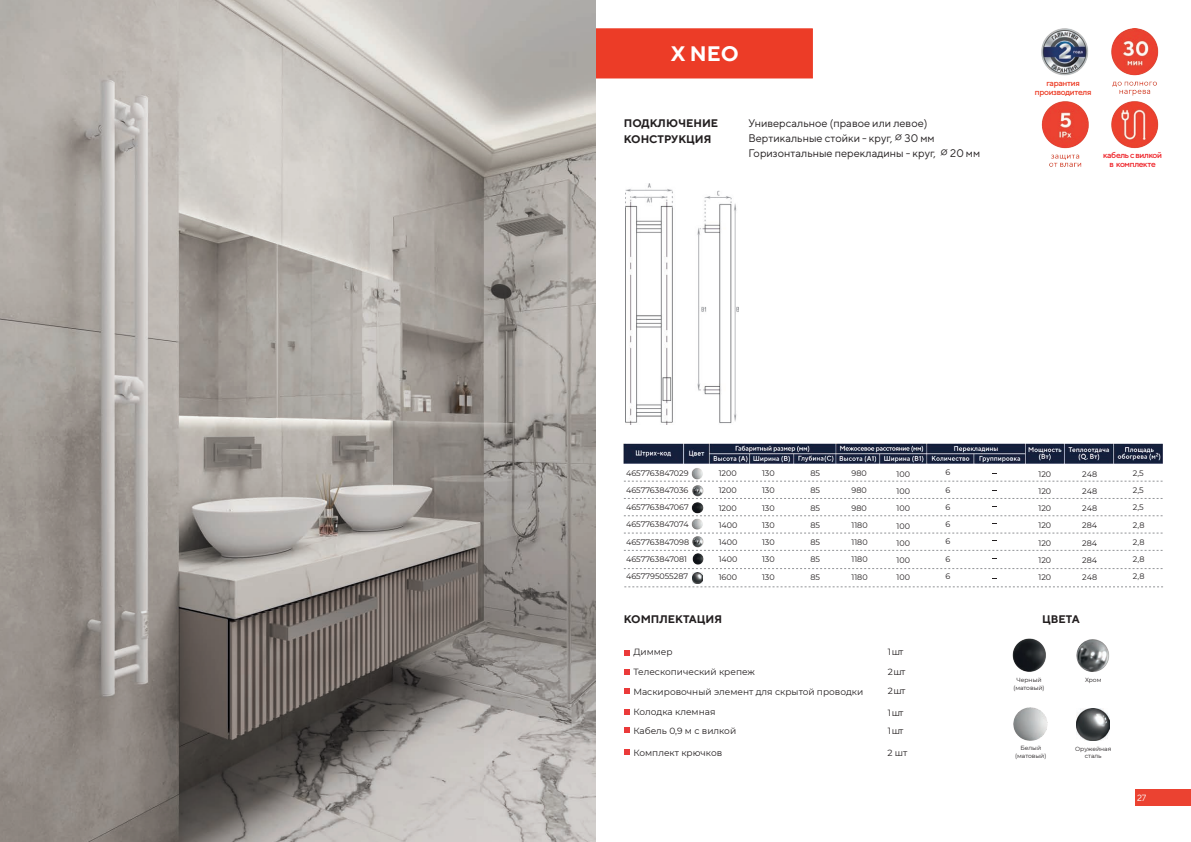
<style>
.page{position:relative;width:1191px;height:842px;background:#fff}
.page>*{position:absolute;margin:0;border:0;box-sizing:border-box;transform-origin:0 0}
.t1{font:700 21px "TT Norms";color:#fff}
.t2{font:11px/15px "TT Norms";color:#231f20}
.t3{font:700 11px/16px "TT Norms";color:#231f20}
.t4{font:9px/18.3px "Montserrat";color:#231f20}
.t5{font:9px "TT Norms";color:#fff}
.t6{font:500 8.5px/9px "TT Norms";letter-spacing:-.04em;color:#ee1d23;text-align:center}
.t7{font:500 8.5px/9px "TT Norms";letter-spacing:-.04em;color:#ec3b24;text-align:center}
.t8{font:8px/17.2px "Montserrat";color:#231f20;text-align:justify}
.t9{font:6px/7.2px "Montserrat";color:#231f20;text-align:center}
.s1{font-family:"Montserrat";font-size:14px}
</style>
<div class="page">
<div style="left:1134px;top:790px;width:57px;height:16px;background:#eb4231"></div>
<div style="left:595px;top:28px;width:218px;height:50px;background:#ec3c27;border:1px solid #ec3c27"></div>
<img style="left:1041px;top:28px;width:118px;height:139px">
<svg style="left:624px;top:498px;width:538px;height:1px"></svg>
<img style="left:626px;top:184px;width:112px;height:240px">
<svg style="left:624px;top:650px;width:5px;height:5px"></svg>
<svg style="left:624px;top:669px;width:5px;height:6px"></svg>
<svg style="left:624px;top:689px;width:5px;height:5px"></svg>
<svg style="left:624px;top:709px;width:5px;height:5px"></svg>
<svg style="left:624px;top:727px;width:5px;height:5px"></svg>
<svg style="left:624px;top:750px;width:5px;height:5px"></svg>
<img style="left:692px;top:485px;width:12px;height:12px">
<img style="left:689px;top:536px;width:16px;height:14px">
<img style="left:691px;top:502px;width:12px;height:12px">
<img style="left:623px;top:443px;width:539px;height:20px">
<img style="left:1012px;top:638px;width:34px;height:34px">
<img style="left:1076px;top:639px;width:33px;height:33px">
<img style="left:1013px;top:707px;width:35px;height:34px">
<svg style="left:624px;top:468px;width:538px;height:14px"></svg>
<svg style="left:624px;top:515px;width:538px;height:19px"></svg>
<img style="left:0;top:0;width:595px;height:842px">
<div style="left:1097px;top:149px;width:70px;height:29px;background:#fff"></div>
<svg style="left:624px;top:550px;width:539px;height:38px"></svg>
<img style="left:1076px;top:708px;width:33px;height:33px">
<div style="left:1028px;top:78px;width:69px;height:19px;background:#fff"></div>
<h1 class="t1" style="left:671px;top:40px;width:69px">X NEO</h1>
<h2 class="t3" style="left:624px;top:115px;width:96px">ПОДКЛЮЧЕНИЕ<br>КОНСТРУКЦИЯ</h2>
<h2 class="t2" style="left:748px;top:116px;width:233px">Универсальное (правое или левое)<br>Вертикальные стойки - круг, <span class="s1">∅</span> 30 мм<br>Горизонтальные перекладины - круг, <span class="s1">∅</span> 20 мм</h2>
<p class="t7" style="left:1034px;top:78px;width:58px">гарантия производителя</p>
<p class="t6" style="left:1103px;top:150px;width:61px">кабель с вилкой в комплекте</p>
<p class="t8" style="left:945px;top:464px;width:6px">6<br>6<br>6<br>6<br>6<br>6<br>6</p>
<p class="t8" style="left:626px;top:464px;width:65px;text-align:left">4657763847029<br>4657763847036<br>4657763847067<br>4657763847074<br>4657763847098<br>4657763847081<br>4657795055287</p>
<p class="t8" style="left:718px;top:464px;width:20px">1200<br>1200<br>1200<br>1400<br>1400<br>1400<br>1600</p>
<p class="t8" style="left:851px;top:464px;width:18px">980<br>980<br>980<br>1180<br>1180<br>1180<br>1180</p>
<p class="t8" style="left:762px;top:464px;width:14px">130<br>130<br>130<br>130<br>130<br>130<br>130</p>
<p class="t8" style="left:810px;top:464px;width:11px">85<br>85<br>85<br>85<br>85<br>85<br>85</p>
<p class="t8" style="left:896px;top:465px;width:15px">100<br>100<br>100<br>100<br>100<br>100<br>100</p>
<p class="t8" style="left:1038px;top:465px;width:14px">120<br>120<br>120<br>120<br>120<br>120<br>120</p>
<p class="t8" style="left:1082px;top:465px;width:16px">248<br>248<br>248<br>284<br>284<br>284<br>248</p>
<p class="t8" style="left:1133px;top:464px;width:13px">2,5<br>2,5<br>2,5<br>2,8<br>2,8<br>2,8<br>2,8</p>
<h2 class="t3" style="left:624px;top:611px;width:100px">КОМПЛЕКТАЦИЯ</h2>
<h2 class="t3" style="left:1042px;top:611px;width:39px">ЦВЕТА</h2>
<p class="t4" style="left:633px;top:642px;width:41px">Диммер</p>
<p class="t4" style="left:888px;top:642px;width:17px">1 шт</p>
<p class="t4" style="left:633px;top:662px;width:123px">Телескопический крепеж</p>
<p class="t4" style="left:888px;top:662px;width:19px">2 шт</p>
<p class="t4" style="left:633px;top:682px;width:231px">Маскировочный элемент для скрытой проводки</p>
<p class="t4" style="left:633px;top:702px;width:104px;line-height:19px">Колодка клемная<br>Кабель 0,9 м с вилкой</p>
<p class="t4" style="left:633px;top:743px;width:90px">Комплект крючков</p>
<p class="t4" style="left:887px;top:743px;width:22px">2 шт</p>
<p class="t4" style="left:888px;top:681px;width:19px">2 шт</p>
<p class="t4" style="left:888px;top:703px;width:17px">1 шт<br>1 шт</p>
<p class="t9" style="left:1013px;top:676px;width:33px">Черный (матовый)</p>
<p class="t9" style="left:1085px;top:676px;width:18px">Хром</p>
<p class="t9" style="left:1015px;top:744px;width:33px">Белый (матовый)</p>
<p class="t9" style="left:1075px;top:745px;width:38px">Оружейная сталь</p>
<p class="t5" style="left:1137px;top:793px;width:11px">27</p>
</div>
